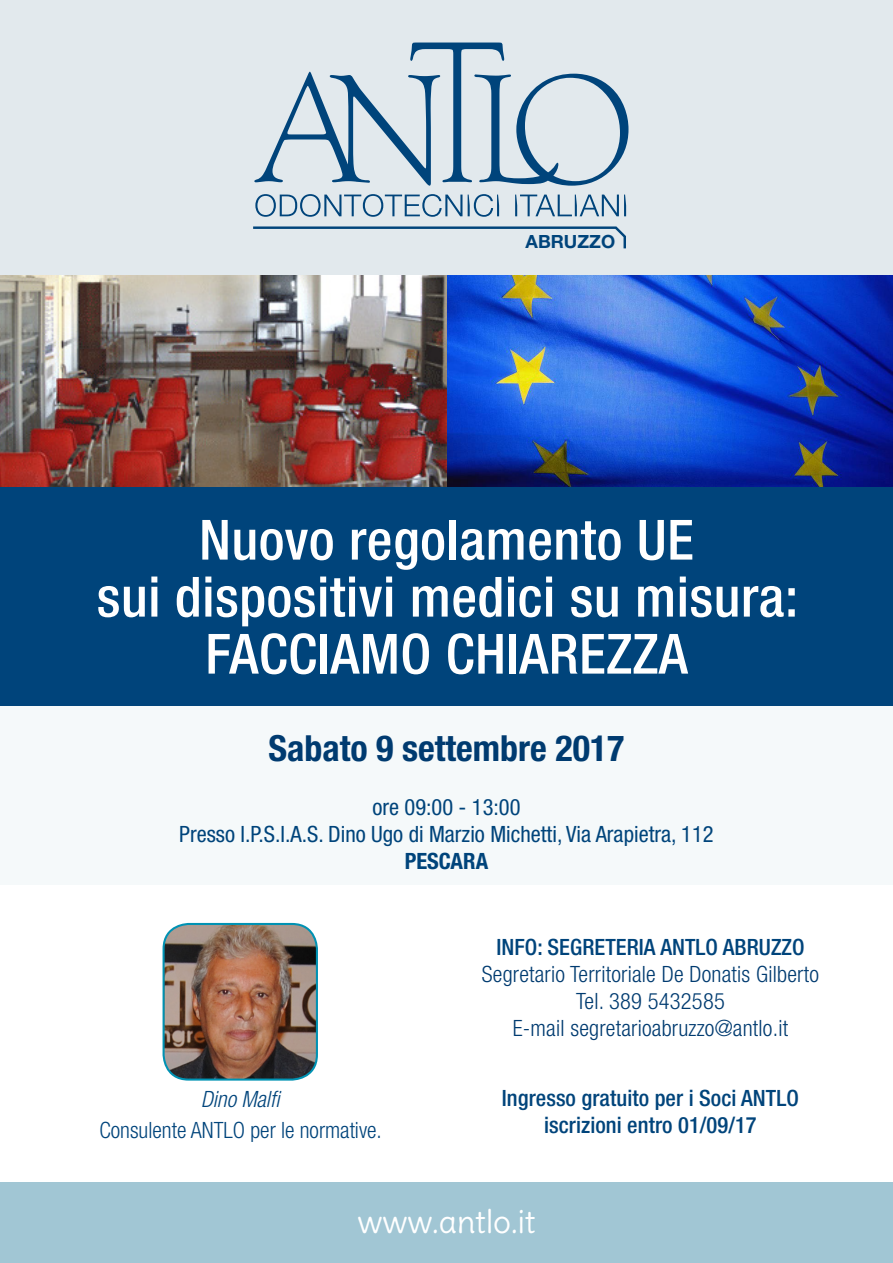
<style>
.page{position:relative;width:893px;height:1263px;background:#fff}
.page>*{position:absolute;margin:0;border:0;box-sizing:border-box;transform-origin:0 0}
.t1{font:500 condensed 55.5px "Helvetica Neue LT Std";letter-spacing:.01em;color:#fff}
.t2{font:700 condensed 36px "Helvetica Neue LT Std";color:#003b70}
.t3{font:31.95px "Delius";color:#fff}
.t4{font:300 condensed 22.5px "Helvetica Neue LT Std";letter-spacing:.01em;color:#003b70}
.t5{font:500 condensed 22.5px "Helvetica Neue LT Std";letter-spacing:.005em;color:#00447b}
.t6{font:condensed 22.5px "Helvetica Neue LT Std";color:#00447b}
.t7{font:300 condensed 22.5px "Helvetica Neue LT Std";color:#00447b}
.t8{font:italic 300 condensed 22.5px "Helvetica Neue LT Std";color:#00447b}
.t9{font:700 condensed 22.5px "Helvetica Neue LT Std";color:#00447b}
.t10{font:700 18.15px "Helvetica Neue LT Std";color:#00447b}
</style>
<div class="page">
<img style="left:0;top:274px;width:893px;height:214px">
<div style="left:0;top:586px;width:893px;height:298px;background:#f5f9fa"></div>
<div style="left:0;top:0;width:893px;height:274px;background:#e2e9ed"></div>
<svg style="left:255px;top:194px;width:207px;height:23px"></svg>
<svg style="left:468px;top:194px;width:31px;height:23px"></svg>
<svg style="left:515px;top:195px;width:111px;height:21px"></svg>
<svg style="left:254px;top:43px;width:374px;height:143px"></svg>
<svg style="left:253px;top:226px;width:373px;height:22px"></svg>
<div style="left:0;top:1182px;width:893px;height:81px;background:#a1c6d4"></div>
<div style="left:0;top:488px;width:893px;height:218px;background:#00447b"></div>
<img style="left:164px;top:924px;width:153px;height:155px">
<div style="left:163px;top:923px;width:155px;height:157px;border:2px solid #0092b3;border-radius:25px"></div>
<p class="t10" style="left:525px;top:230px;width:91px">ABRUZZO</p>
<p class="t1" style="left:199px;top:507px;width:496px">Nuovo regolamento UE</p>
<p class="t1" style="left:97px;top:564px;width:703px">sui dispositivi medici su misura:</p>
<p class="t1" style="left:205px;top:621px;width:484px">FACCIAMO CHIAREZZA</p>
<p class="t2" style="left:268px;top:726px;width:358px">Sabato 9 settembre 2017</p>
<p class="t6" style="left:372px;top:794px;width:149px">ore 09:00 - 13:00</p>
<p class="t6" style="left:179px;top:821px;width:536px">Presso I.P.S.I.A.S. Dino Ugo di Marzio Michetti, Via Arapietra, 112</p>
<p class="t9" style="left:405px;top:847px;width:85px">PESCARA</p>
<p class="t8" style="left:201px;top:1086px;width:82px">Dino Malfi</p>
<p class="t7" style="left:99px;top:1117px;width:284px">Consulente ANTLO per le normative.</p>
<p class="t5" style="left:496px;top:933px;width:310px">INFO: SEGRETERIA ANTLO ABRUZZO</p>
<p class="t4" style="left:482px;top:961px;width:339px">Segretario Territoriale De Donatis Gilberto</p>
<p class="t4" style="left:576px;top:988px;width:150px">Tel. 389 5432585</p>
<p class="t4" style="left:513px;top:1015px;width:277px">E-mail segretarioabruzzo@antlo.it</p>
<p class="t5" style="left:502px;top:1084px;width:299px">Ingresso gratuito per i Soci ANTLO</p>
<p class="t5" style="left:544px;top:1111px;width:214px">iscrizioni entro 01/09/17</p>
<p class="t3" style="left:357px;top:1202px;width:180px">www.antlo.it</p>
</div>
